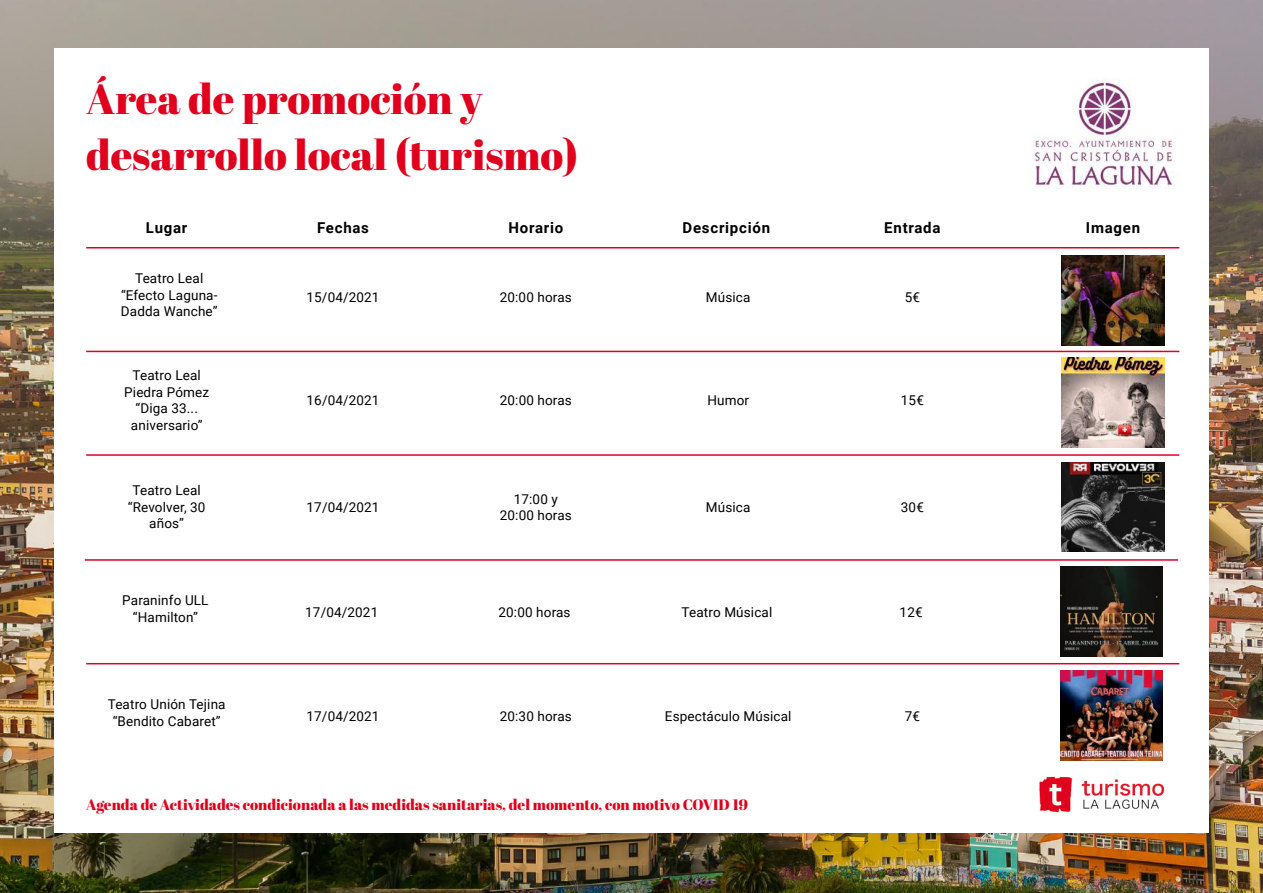
<style>
.page{position:relative;width:1263px;height:893px;background:#fff}
.page>*{position:absolute;margin:0;border:0;box-sizing:border-box;transform-origin:0 0}
.t1{font:42px/55.5px "Abril Fatface";color:#e0001e}
.t2{font:15px "Abril Fatface";color:#e0001e}
.t3{font:700 15px "Roboto";letter-spacing:.05em;color:#000}
.t4{font:13.5px/16.5px "Roboto";letter-spacing:.01em;color:#000;text-align:center}
</style>
<div class="page">
<img style="left:0;top:0;width:1263px;height:893px">
<div style="left:54px;top:48px;width:1155px;height:785px;background:#fff"></div>
<hr style="left:86px;top:247px;width:1093px;height:1px;background:#e0001e">
<img style="left:1033px;top:80px;width:141px;height:108px">
<img style="left:1039px;top:776px;width:126px;height:37px">
<hr style="left:86px;top:351px;width:1093px;height:1px;background:#e0001e">
<hr style="left:86px;top:454px;width:1093px;height:2px;background:#e0001e">
<img style="left:1062px;top:255px;width:102px;height:90px">
<img style="left:1062px;top:358px;width:102px;height:89px">
<img style="left:1062px;top:462px;width:102px;height:90px">
<hr style="left:85px;top:559px;width:1093px;height:2px;background:#e0001e">
<img style="left:1060px;top:567px;width:103px;height:90px">
<hr style="left:86px;top:663px;width:1093px;height:1px;background:#e0001e">
<img style="left:1060px;top:671px;width:103px;height:89px">
<h1 class="t1" style="left:86px;top:70px;width:493px">Área de promoción y desarrollo local (turismo)</h1>
<p class="t3" style="left:146px;top:217px;width:43px">Lugar</p>
<p class="t3" style="left:317px;top:217px;width:53px">Fechas</p>
<p class="t3" style="left:508px;top:217px;width:56px">Horario</p>
<p class="t3" style="left:683px;top:217px;width:89px">Descripción</p>
<p class="t3" style="left:884px;top:217px;width:58px">Entrada</p>
<p class="t3" style="left:1086px;top:217px;width:56px">Imagen</p>
<p class="t4" style="left:121px;top:270px;width:98px">Teatro Leal “Efecto Laguna-<br>Dadda Wanche”</p>
<p class="t4" style="left:124px;top:367px;width:86px">Teatro Leal<br>Piedra Pómez “Diga 33... aniversario”</p>
<p class="t4" style="left:128px;top:482px;width:79px">Teatro Leal “Revolver, 30 años”</p>
<p class="t4" style="left:307px;top:288px;width:75px">15/04/2021</p>
<p class="t4" style="left:500px;top:288px;width:74px">20:00 horas</p>
<p class="t4" style="left:706px;top:288px;width:46px">Música</p>
<p class="t4" style="left:905px;top:288px;width:17px">5€</p>
<p class="t4" style="left:307px;top:391px;width:75px">16/04/2021</p>
<p class="t4" style="left:500px;top:391px;width:74px">20:00 horas</p>
<p class="t4" style="left:707px;top:391px;width:43px">Humor</p>
<p class="t4" style="left:901px;top:391px;width:25px">15€</p>
<p class="t4" style="left:307px;top:498px;width:75px">17/04/2021</p>
<p class="t4" style="left:500px;top:490px;width:74px">17:00 y<br>20:00 horas</p>
<p class="t4" style="left:706px;top:498px;width:46px">Música</p>
<p class="t4" style="left:901px;top:498px;width:25px">30€</p>
<p class="t4" style="left:122px;top:592px;width:88px">Paraninfo ULL “Hamilton”</p>
<p class="t4" style="left:305px;top:603px;width:75px">17/04/2021</p>
<p class="t4" style="left:498px;top:603px;width:74px">20:00 horas</p>
<p class="t4" style="left:682px;top:603px;width:92px">Teatro Músical</p>
<p class="t4" style="left:900px;top:603px;width:25px">12€</p>
<p class="t4" style="left:108px;top:696px;width:119px">Teatro Unión Tejina “Bendito Cabaret”</p>
<p class="t4" style="left:307px;top:707px;width:74px">17/04/2021</p>
<p class="t4" style="left:500px;top:707px;width:74px">20:30 horas</p>
<p class="t4" style="left:665px;top:707px;width:128px">Espectáculo Músical</p>
<p class="t4" style="left:905px;top:707px;width:17px">7€</p>
<p class="t2" style="left:86px;top:794px;width:663px">Agenda de Actividades condicionada a las medidas sanitarias, del momento, con motivo COVID 19</p>
</div>
